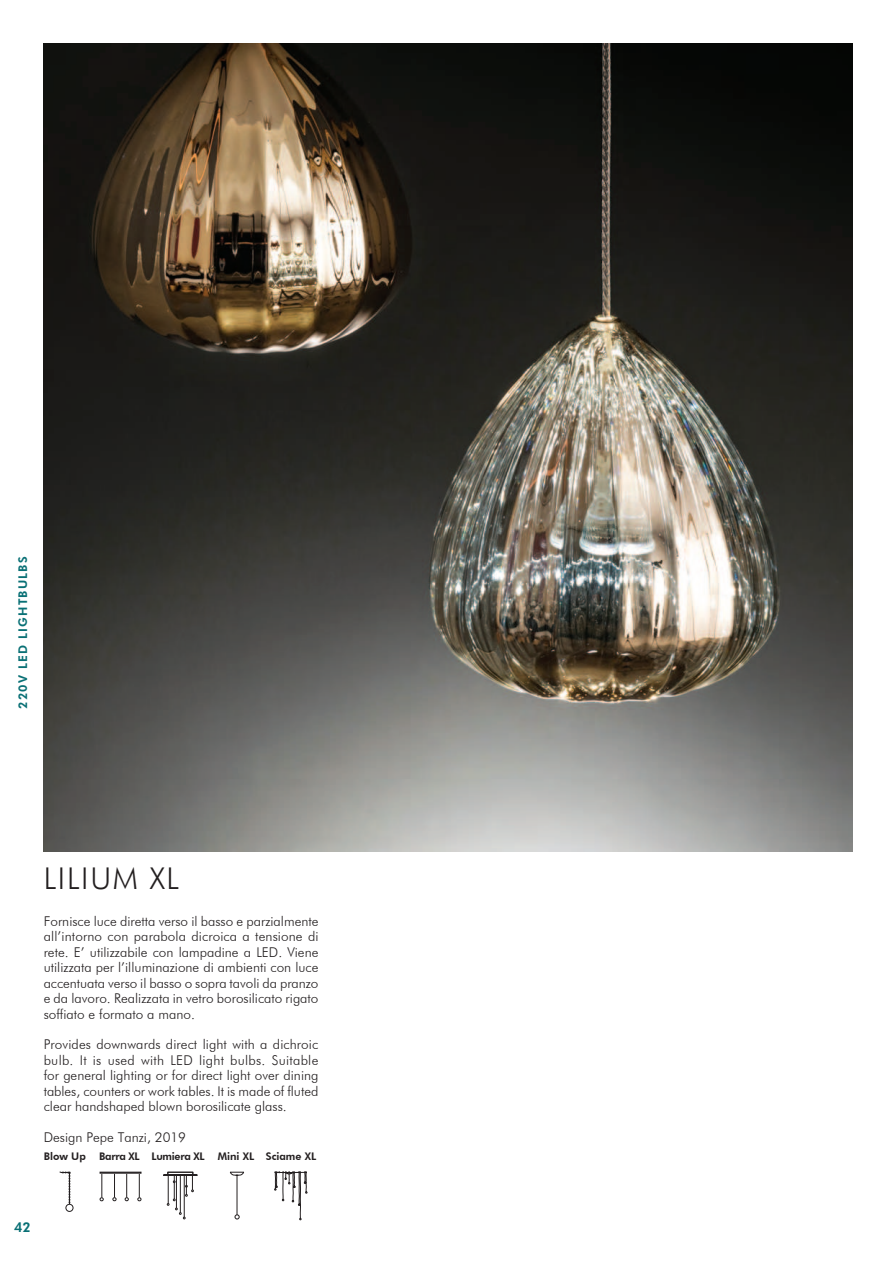
<style>
.page{position:relative;width:894px;height:1264px;background:#fff}
.page>*{position:absolute;margin:0;border:0;box-sizing:border-box;transform-origin:0 0}
.t1{font:300 30px "Futura BT";letter-spacing:.06em;color:#231f20}
.t2{font:300 13.5px/15.5px "Futura BT";color:#231f20;text-align:justify}
.t3{font:800 13.5px "Futura BT";color:#097075}
.t4{font:800 12px "Futura BT";letter-spacing:.1em;color:#097075}
.t5{font:800 10.5px "Futura BT";letter-spacing:-.025em;color:#231f20}
.t6{font:800 10.5px "Futura BT";color:#231f20}
</style>
<div class="page">
<div style="left:66px;top:1204px;width:7px;height:8px;border:1px solid #231f20;border-radius:50%"></div>
<svg style="left:59px;top:1172px;width:11px;height:33px"></svg>
<svg style="left:100px;top:1174px;width:3px;height:27px"></svg>
<svg style="left:137px;top:1174px;width:4px;height:27px"></svg>
<svg style="left:113px;top:1174px;width:3px;height:27px"></svg>
<div style="left:100px;top:1172px;width:41px;height:1px;border:1px solid #231f20"></div>
<svg style="left:125px;top:1174px;width:3px;height:27px"></svg>
<div style="left:167px;top:1172px;width:26px;height:3px;border:1px solid #231f20"></div>
<div style="left:168px;top:1172px;width:25px;height:3px;border:1px solid #231f20"></div>
<hr style="left:163px;top:1175px;width:34px;height:1px;background:#231f20">
<svg style="left:167px;top:1176px;width:26px;height:43px"></svg>
<svg style="left:274px;top:1172px;width:33px;height:48px"></svg>
<hr style="left:237px;top:1175px;width:1px;height:40px;background:#231f20">
<svg style="left:235px;top:1215px;width:4px;height:4px"></svg>
<svg style="left:229px;top:1171px;width:15px;height:5px"></svg>
<img style="left:44px;top:44px;width:808px;height:808px">
<p class="t4" style="left:18px;top:709px;width:154px;rotate:-90deg">220V LED LIGHTBULBS</p>
<h1 class="t1" style="left:44px;top:866px;width:137px">LILIUM XL</h1>
<p class="t2" style="left:44px;top:914px;width:276px">Fornisce luce diretta verso il basso e parzialmente all’intorno con parabola dicroica a tensione di rete. E’ utilizzabile con lampadine a LED. Viene utilizzata per l’illuminazione di ambienti con luce accentuata verso il basso o sopra tavoli da pranzo e da lavoro. Realizzata in vetro borosilicato rigato soffiato e formato a mano.</p>
<p class="t2" style="left:44px;top:1038px;width:276px">Provides downwards direct light with a dichroic bulb. It is used with LED light bulbs. Suitable for general lighting or for direct light over dining tables, counters or work tables. It is made of fluted clear handshaped blown borosilicate glass.</p>
<p class="t2" style="left:44px;top:1131px;width:144px">Design Pepe Tanzi, 2019</p>
<p class="t6" style="left:44px;top:1152px;width:44px">Blow Up</p>
<p class="t5" style="left:99px;top:1152px;width:218px">Barra XL Lumiera XL Mini XL Sciame XL</p>
<p class="t3" style="left:14px;top:1222px;width:18px">42</p>
</div>
